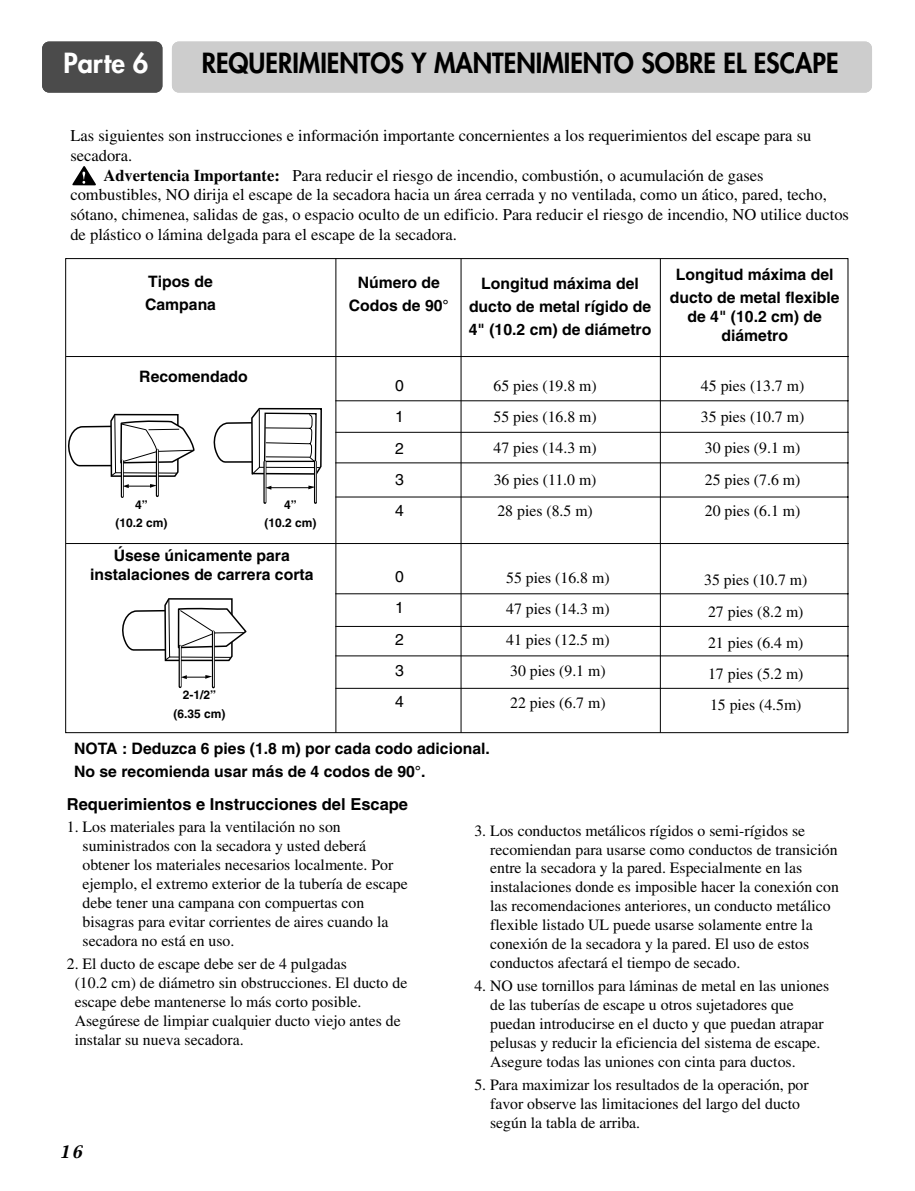
<style>
.page{position:relative;width:915px;height:1191px;background:#fff}
.page>*{position:absolute;margin:0;border:0;box-sizing:border-box;transform-origin:0 0}
.t1{font:800 27px "Futura";color:#000;scale:.95 1}
.t2{font:800 27px "Futura";color:#fff}
.t3{font:16.5px "Times";color:#000}
.t4{font:700 16.5px "Helvetica";color:#000}
.t5{font:15.75px/18.9px "Times";color:#000}
.t6{font:700 15.75px/23.1px "Helvetica";color:#000;text-align:center}
.t7{font:15.75px/31.2px "Helvetica";color:#000;text-align:justify}
.t8{font:italic 15px "Capitals";color:#000}
.t9{font:700 12px/18.6px "Helvetica";color:#000;text-align:center}
.s1{font-weight:700}
</style>
<div class="page">
<div style="left:42px;top:42px;width:120px;height:51px;background:#4b4b4b;border-radius:7px"></div>
<div style="left:172px;top:42px;width:699px;height:51px;background:#cdcdcd;border-radius:7px"></div>
<svg style="left:72px;top:166px;width:24px;height:19px"></svg>
<svg style="left:65px;top:258px;width:783px;height:475px"></svg>
<hr style="left:335px;top:258px;width:1px;height:475px;background:#000">
<hr style="left:460px;top:259px;width:1px;height:474px;background:#000">
<hr style="left:660px;top:259px;width:1px;height:473px;background:#000">
<svg style="left:210px;top:407px;width:112px;height:68px"></svg>
<hr style="left:263px;top:462px;width:3px;height:40px;background:#000">
<hr style="left:265px;top:461px;width:1px;height:41px;background:#fff">
<hr style="left:314px;top:462px;width:3px;height:40px;background:#000">
<hr style="left:315px;top:461px;width:1px;height:41px;background:#fff">
<svg style="left:308px;top:485px;width:6px;height:4px"></svg>
<svg style="left:265px;top:486px;width:6px;height:4px"></svg>
<hr style="left:271px;top:487px;width:38px;height:1px;background:#000">
<svg style="left:66px;top:413px;width:130px;height:64px"></svg>
<hr style="left:156px;top:450px;width:3px;height:45px;background:#000">
<hr style="left:157px;top:450px;width:1px;height:45px;background:#fff">
<hr style="left:121px;top:461px;width:3px;height:35px;background:#000">
<svg style="left:123px;top:484px;width:33px;height:4px"></svg>
<hr style="left:122px;top:460px;width:1px;height:36px;background:#fff">
<div style="left:97px;top:595px;width:173px;height:112px;background:#fff"></div>
<svg style="left:122px;top:598px;width:125px;height:64px"></svg>
<hr style="left:178px;top:646px;width:3px;height:40px;background:#000">
<hr style="left:180px;top:646px;width:1px;height:40px;background:#fff">
<hr style="left:212px;top:632px;width:3px;height:55px;background:#000">
<hr style="left:213px;top:631px;width:1px;height:55px;background:#fff">
<svg style="left:181px;top:675px;width:31px;height:4px"></svg>
<h1 class="t2" style="left:63px;top:51px;width:86px">Parte 6</h1>
<h1 class="t1" style="left:202px;top:51px;width:671px">REQUERIMIENTOS Y MANTENIMIENTO SOBRE EL ESCAPE</h1>
<p class="t3" style="left:70px;top:129px;width:742px">Las siguientes son instrucciones e información importante concernientes a los requerimientos del escape para su</p>
<p class="t3" style="left:70px;top:149px;width:63px">secadora.</p>
<p class="t3" style="left:103px;top:169px;width:661px"><span class="s1">Advertencia Importante:</span> Para reducir el riesgo de incendio, combustión, o acumulación de gases</p>
<p class="t3" style="left:70px;top:189px;width:757px">combustibles, NO dirija el escape de la secadora hacia un área cerrada y no ventilada, como un ático, pared, techo,</p>
<p class="t3" style="left:70px;top:209px;width:779px">sótano, chimenea, salidas de gas, o espacio oculto de un edificio. Para reducir el riesgo de incendio, NO utilice ductos</p>
<p class="t3" style="left:70px;top:228px;width:388px">de plástico o lámina delgada para el escape de la secadora.</p>
<p class="t6" style="left:145px;top:271px;width:72px;text-align:left">Tipos de<br>Campana</p>
<p class="t6" style="left:139px;top:366px;width:110px">Recomendado</p>
<p class="t9" style="left:115px;top:496px;width:54px">4”<br>(10.2 cm)</p>
<p class="t9" style="left:264px;top:496px;width:54px">4”<br>(10.2 cm)</p>
<p class="t6" style="left:90px;top:547px;width:225px;line-height:18.9px">Úsese únicamente para instalaciones de carrera corta</p>
<p class="t9" style="left:173px;top:687px;width:54px">2-1/2” (6.35 cm)</p>
<p class="t6" style="left:349px;top:272px;width:101px">Número de<br>Codos de 90°</p>
<p class="t7" style="left:395px;top:371px;width:10px">0<br>1<br>2<br>3<br>4</p>
<p class="t7" style="left:395px;top:562px;width:10px">0<br>1<br>2<br>3<br>4</p>
<p class="t6" style="left:468px;top:273px;width:184px">Longitud máxima del ducto de metal rígido de<br>4" (10.2 cm) de diámetro</p>
<p class="t6" style="left:669px;top:264px;width:171px">Longitud máxima del ducto de metal flexible</p>
<p class="t6" style="left:687px;top:308px;width:136px;line-height:18.9px">de 4" (10.2 cm) de diámetro</p>
<p class="t5" style="left:493px;top:371px;width:105px;line-height:31.2px;text-align:justify">65 pies (19.8 m)<br>55 pies (16.8 m)<br>47 pies (14.3 m)<br>36 pies (11.0 m)<br>28 pies (8.5 m)</p>
<p class="t5" style="left:700px;top:371px;width:105px;line-height:31.2px">45 pies (13.7 m)<br>35 pies (10.7 m)<br>30 pies (9.1 m)<br>25 pies (7.6 m)<br>20 pies (6.1 m)</p>
<p class="t5" style="left:506px;top:563px;width:105px;line-height:31.2px">55 pies (16.8 m)<br>47 pies (14.3 m)<br>41 pies (12.5 m)<br>30 pies (9.1 m)<br>22 pies (6.7 m)</p>
<p class="t5" style="left:704px;top:566px;width:105px;line-height:31.2px">35 pies (10.7 m)<br>27 pies (8.2 m)<br>21 pies (6.4 m)<br>17 pies (5.2 m)<br>15 pies (4.5m)</p>
<p class="t6" style="left:74px;top:738px;width:417px;text-align:left">NOTA : Deduzca 6 pies (1.8 m) por cada codo adicional.<br>No se recomienda usar más de 4 codos de 90°.</p>
<p class="t4" style="left:67px;top:797px;width:343px">Requerimientos e Instrucciones del Escape</p>
<p class="t5" style="left:82px;top:819px;width:326px;text-indent:-16px">1. Los materiales para la ventilación no son suministrados con la secadora y usted deberá obtener los materiales necesarios localmente. Por ejemplo, el extremo exterior de la tubería de escape debe tener una campana con compuertas con bisagras para evitar corrientes de aires cuando la secadora no está en uso.</p>
<p class="t5" style="left:75px;top:955px;width:334px;text-indent:-8px">2. El ducto de escape debe ser de 4 pulgadas<br>(10.2 cm) de diámetro sin obstrucciones. El ducto de escape debe mantenerse lo más corto posible.<br>Asegúrese de limpiar cualquier ducto viejo antes de instalar su nueva secadora.</p>
<p class="t8" style="left:59px;top:1144px;width:24px">16</p>
<p class="t5" style="left:490px;top:822px;width:350px;text-indent:-16px">3. Los conductos metálicos rígidos o semi-rígidos se recomiendan para usarse como conductos de transición entre la secadora y la pared. Especialmente en las instalaciones donde es imposible hacer la conexión con las recomendaciones anteriores, un conducto metálico flexible listado UL puede usarse solamente entre la conexión de la secadora y la pared. El uso de estos conductos afectará el tiempo de secado.</p>
<p class="t5" style="left:490px;top:978px;width:340px;text-indent:-16px">4. NO use tornillos para láminas de metal en las uniones de las tuberías de escape u otros sujetadores que puedan introducirse en el ducto y que puedan atrapar pelusas y reducir la eficiencia del sistema de escape.<br>Asegure todas las uniones con cinta para ductos.</p>
<p class="t5" style="left:490px;top:1076px;width:320px;text-indent:-16px">5. Para maximizar los resultados de la operación, por favor observe las limitaciones del largo del ducto según la tabla de arriba.</p>
</div>
